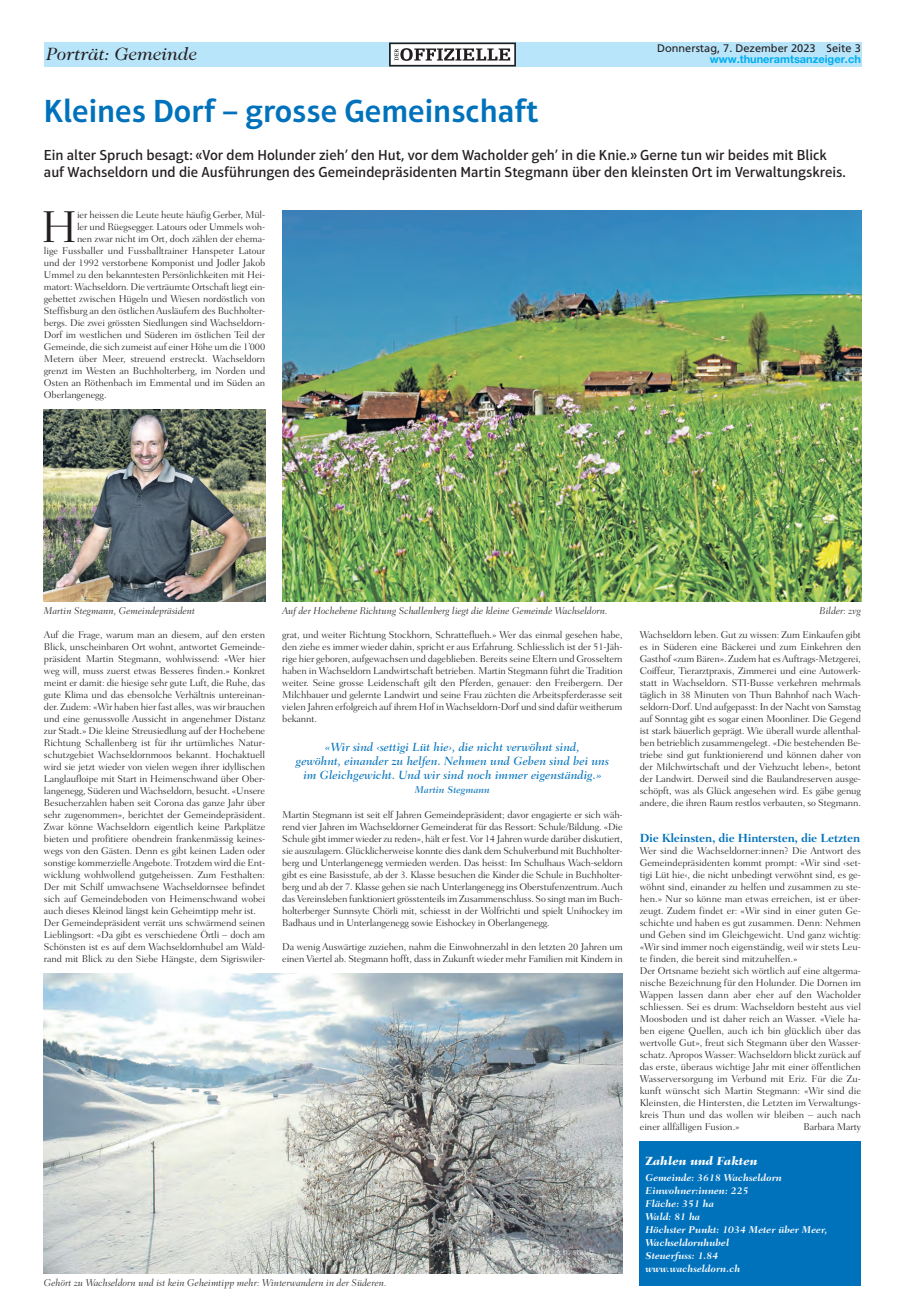
<style>
.page{position:relative;width:905px;height:1304px;background:#fff}
.page>*{position:absolute;margin:0;border:0;box-sizing:border-box;transform-origin:0 0}
.t1{font:300 45.4px "Fairfield LT Std";color:#231f20}
.t2{font:600 32.5px "Aptifer Sans LT Pro";color:#0072bc}
.t3{font:italic 18px "Caslon 224 Std";color:#231f20}
.t4{font:500 14.8px/17px "Aptifer Sans LT Pro";color:#231f20}
.t5{font:italic 500 12px/14px "Fairfield LT Std";letter-spacing:-.005em;color:#0072bc;text-align:center}
.t6{font:700 12px "Fairfield LT Std";letter-spacing:-.02em;color:#0072bc}
.t7{font:italic 800 12px "Fairfield LT Std";color:#fff}
.t8{font:11px "Frutiger LT Pro";color:#231f20}
.t9{font:700 11px "Helvetica Neue LT Pro";color:#00aeef}
.t10{font:300 10px/12px "Fairfield LT Std";letter-spacing:-.01em;color:#231f20}
.t11{font:italic 300 10px "Fairfield LT Std";color:#231f20}
.t12{font:italic 700 10px/13px "Fairfield LT Std";color:#fff}
.t13{font:italic 500 10px "Fairfield LT Std";color:#0072bc}
.s1{font-weight:500;font-style:italic}
</style>
<div class="page">
<div style="left:44px;top:43px;width:816px;height:24px;background:#b9e5fa"></div>
<img style="left:44px;top:410px;width:221px;height:192px">
<img style="left:282px;top:210px;width:578px;height:392px">
<img style="left:44px;top:974px;width:578px;height:300px">
<svg style="left:389px;top:43px;width:127px;height:24px"></svg>
<div style="left:639px;top:1142px;width:221px;height:144px;background:#0072bc"></div>
<h3 class="t3" style="left:47px;top:44px;width:152px">Porträt: Gemeinde</h3>
<h2 class="t2" style="left:44px;top:92px;width:496px">Kleines Dorf – grosse Gemeinschaft</h2>
<p class="t8" style="left:657px;top:41px;width:205px">Donnerstag, 7. Dezember 2023 Seite 3</p>
<p class="t9" style="left:709px;top:52px;width:152px">www.thuneramtsanzeiger.ch</p>
<p class="t4" style="left:44px;top:146px;width:803px">Ein alter Spruch besagt: «Vor dem Holunder zieh’ den Hut, vor dem Wacholder geh’ in die Knie.» Gerne tun wir beides mit Blick auf Wachseldorn und die Ausführungen des Gemeindepräsidenten Martin Stegmann über den kleinsten Ort im Verwaltungskreis.</p>
<h1 class="t1" style="left:41px;top:201px;width:38px">H</h1>
<p class="t10" style="left:77px;top:209px;width:190px">ier heissen die Leute heute häufig Gerber, Mül-</p>
<p class="t10" style="left:77px;top:221px;width:190px">ler und Rüegsegger. Latours oder Ummels woh-</p>
<p class="t10" style="left:77px;top:233px;width:190px">nen zwar nicht im Ort, doch zählen der ehema-</p>
<p class="t10" style="left:44px;top:245px;width:223px">lige Fussballer und Fussballtrainer Hanspeter Latour</p>
<p class="t10" style="left:44px;top:257px;width:223px">und der 1992 verstorbene Komponist und Jodler Jakob</p>
<p class="t10" style="left:44px;top:269px;width:223px">Ummel zu den bekanntesten Persönlichkeiten mit Hei-</p>
<p class="t10" style="left:44px;top:281px;width:223px">matort: Wachseldorn. Die verträumte Ortschaft liegt ein-</p>
<p class="t10" style="left:44px;top:293px;width:223px">gebettet zwischen Hügeln und Wiesen nordöstlich von</p>
<p class="t10" style="left:44px;top:305px;width:223px">Steffisburg an den östlichen Ausläufern des Buchholter-</p>
<p class="t10" style="left:44px;top:317px;width:223px">bergs. Die zwei grössten Siedlungen sind Wachseldorn-</p>
<p class="t10" style="left:44px;top:329px;width:223px">Dorf im westlichen und Süderen im östlichen Teil der</p>
<p class="t10" style="left:44px;top:341px;width:223px">Gemeinde, die sich zumeist auf einer Höhe um die 1’000</p>
<p class="t10" style="left:44px;top:353px;width:222px">Metern über Meer, streuend erstreckt. Wachseldorn</p>
<p class="t10" style="left:44px;top:365px;width:223px">grenzt im Westen an Buchholterberg, im Norden und</p>
<p class="t10" style="left:44px;top:377px;width:223px">Osten an Röthenbach im Emmental und im Süden an</p>
<p class="t10" style="left:44px;top:389px;width:64px">Oberlangenegg.</p>
<p class="t11" style="left:44px;top:605px;width:153px">Martin Stegmann, Gemeindepräsident</p>
<p class="t10" style="left:44px;top:629px;width:223px">Auf die Frage, warum man an diesem, auf den ersten Blick, unscheinbaren Ort wohnt, antwortet Gemeinde&shy;präsident Martin Stegmann, wohlwissend: «Wer hier weg will, muss zuerst etwas Besseres finden.» Konkret meint er damit: die hiesige sehr gute Luft, die Ruhe, das gute Klima und das ebensolche Verhältnis untereinan&shy;der. Zudem: «Wir haben hier fast alles, was wir brauchen und eine genussvolle Aussicht in angenehmer Distanz zur Stadt.» Die kleine Streusiedlung auf der Hochebene Richtung Schallenberg ist für ihr urtümliches Natur&shy;schutzgebiet Wachseldornmoos bekannt. Hochaktuell wird sie jetzt wieder von vielen wegen ihrer idyllischen Langlaufloipe mit Start in Heimenschwand über Ober&shy;langenegg, Süderen und Wachseldorn, besucht. «Unsere Besucherzahlen haben seit Corona das ganze Jahr über sehr zugenommen», berichtet der Gemeindepräsident.<br>Zwar könne Wachseldorn eigentlich keine Parkplätze bieten und profitiere obendrein frankenmässig keines&shy;wegs von den Gästen. Denn es gibt keinen Laden oder sonstige kommerzielle Angebote. Trotzdem wird die Ent&shy;wicklung wohlwollend gutgeheissen. Zum Festhalten:<br>Der mit Schilf umwachsene Wachseldornsee befindet sich auf Gemeindeboden von Heimenschwand wobei auch dieses Kleinod längst kein Geheimtipp mehr ist.<br>Der Gemeindepräsident verrät uns schwärmend seinen Lieblingsort: «Da gibt es verschiedene Örtli – doch am Schönsten ist es auf dem Wachseldornhubel am Wald&shy;rand mit Blick zu den Siebe Hängste, dem Sigriswiler-</p>
<p class="t10" style="left:282px;top:629px;width:342px;text-align:justify">grat, und weiter Richtung Stockhorn, Schratteflueh.» Wer das einmal gesehen habe, den ziehe es immer wieder dahin, spricht er aus Erfahrung. Schliesslich ist der 51-Jäh&shy;rige hier geboren, aufgewachsen und dageblieben. Bereits seine Eltern und Grosseltern haben in Wachseldorn Landwirtschaft betrieben. Martin Stegmann führt die Tradition weiter. Seine grosse Leidenschaft gilt den Pferden, genauer: den Freibergern. Der Milchbauer und gelernte Landwirt und seine Frau züchten die Arbeitspferderasse seit vielen Jahren erfolgreich auf ihrem Hof in Wachseldorn-Dorf und sind dafür weitherum bekannt.</p>
<p class="t11" style="left:282px;top:605px;width:327px">Auf der Hochebene Richtung Schallenberg liegt die kleine Gemeinde Wachseldorn.</p>
<p class="t11" style="left:819px;top:605px;width:43px">Bilder: zvg</p>
<p class="t10" style="left:639px;top:629px;width:223px;text-align:justify">Wachseldorn leben. Gut zu wissen: Zum Einkaufen gibt es in Süderen eine Bäckerei und zum Einkehren den Gasthof «zum Bären». Zudem hat es Auftrags-Metzgerei, Coiffeur, Tierarztpraxis, Zimmerei und eine Autowerk&shy;statt in Wachseldorn. STI-Busse verkehren mehrmals täglich in 38 Minuten von Thun Bahnhof nach Wach&shy;seldorn-Dorf. Und aufgepasst: In der Nacht von Samstag auf Sonntag gibt es sogar einen Moonliner. Die Gegend ist stark bäuerlich geprägt. Wie überall wurde allenthal&shy;ben betrieblich zusammengelegt. «Die bestehenden Be&shy;triebe sind gut funktionierend und können daher von der Milchwirtschaft und der Viehzucht leben», betont der Landwirt. Derweil sind die Baulandreserven ausge&shy;schöpft, was als Glück angesehen wird. Es gäbe genug andere, die ihren Raum restlos verbauten, so Stegmann.</p>
<p class="t6" style="left:639px;top:831px;width:222px">Die Kleinsten, die Hintersten, die Letzten</p>
<p class="t10" style="left:639px;top:845px;width:223px">Wer sind die Wachseldorner:innen? Die Antwort des Gemeindepräsidenten kommt prompt: «Wir sind <span class="s1">‹</span>set&shy;tigi Lüt hie‹, die nicht unbedingt verwöhnt sind, es ge&shy;wöhnt sind, einander zu helfen und zusammen zu ste&shy;hen.» Nur so könne man etwas erreichen, ist er über&shy;zeugt. Zudem findet er: «Wir sind in einer guten Ge&shy;schichte und haben es gut zusammen. Denn: Nehmen und Geben sind im Gleichgewicht. Und ganz wichtig: «Wir sind immer noch eigenständig, weil wir stets Leu&shy;te finden, die bereit sind mitzuhelfen.»<br>Der Ortsname bezieht sich wörtlich auf eine altgerma&shy;nische Bezeichnung für den Holunder. Die Dornen im Wappen lassen dann aber eher auf den Wacholder schliessen. Sei es drum: Wachseldorn besteht aus viel Moosboden und ist daher reich an Wasser. «Viele ha&shy;ben eigene Quellen, auch ich bin glücklich über das wertvolle Gut», freut sich Stegmann über den Wasser&shy;schatz. Apropos Wasser: Wachseldorn blickt zurück auf das erste, überaus wichtige Jahr mit einer öffentlichen Wasserversorgung im Verbund mit Eriz. Für die Zu&shy;kunft wünscht sich Martin Stegmann: «Wir sind die Kleinsten, die Hintersten, die Letzten im Verwaltungs&shy;kreis Thun und das wollen wir bleiben – auch nach einer allfälligen Fusion.»</p>
<p class="t5" style="left:296px;top:740px;width:314px">«Wir sind ‹settigi Lüt hie›, die nicht verwöhnt sind,<br>gewöhnt, einander zu helfen. Nehmen und Geben sind bei uns im Gleichgewicht. Und wir sind noch immer eigenständig.»</p>
<p class="t13" style="left:415px;top:784px;width:76px">Martin Stegmann</p>
<p class="t10" style="left:282px;top:809px;width:342px;text-align:justify">Martin Stegmann ist seit elf Jahren Gemeindepräsident; davor engagierte er sich wäh&shy;rend vier Jahren im Wachseldorner Gemeinderat für das Ressort: Schule/Bildung. «Die Schule gibt immer wieder zu reden», hält er fest. Vor 14 Jahren wurde darüber diskutiert, sie auszulagern. Glücklicherweise konnte dies dank dem Schulverbund mit Buchholter&shy;berg und Unterlangenegg vermieden werden. Das heisst: Im Schulhaus Wach-seldorn gibt es eine Basisstufe, ab der 3. Klasse besuchen die Kinder die Schule in Buchholter&shy;berg und ab der 7. Klasse gehen sie nach Unterlangenegg ins Oberstufenzentrum. Auch das Vereinsleben funktioniert grösstenteils im Zusammenschluss. So singt man im Buch&shy;holterberger Sunnsyte Chörli mit, schiesst in der Wolfrichti und spielt Unihockey im Badhaus und in Unterlangenegg sowie Eishockey in Oberlangenegg.</p>
<p class="t10" style="left:282px;top:941px;width:342px">Da wenig Auswärtige zuziehen, nahm die Einwohnerzahl in den letzten 20 Jahren um einen Viertel ab. Stegmann hofft, dass in Zukunft wieder mehr Familien mit Kindern in</p>
<p class="t10" style="left:803px;top:1121px;width:59px">Barbara Marty</p>
<p class="t11" style="left:44px;top:1277px;width:344px">Gehört zu Wachseldorn und ist kein Geheimtipp mehr: Winterwandern in der Süderen.</p>
<p class="t7" style="left:645px;top:1153px;width:114px">Zahlen und Fakten</p>
<p class="t12" style="left:645px;top:1171px;width:183px">Gemeinde: 3618 Wachseldorn<br>Einwohner:innen: 225<br>Fläche: 351 ha<br>Wald: 81 ha<br>Höchster Punkt: 1034 Meter über Meer,<br>Wachseldornhubel<br>Steuerfuss: 1.84<br>www.wachseldorn.ch</p>
</div>
